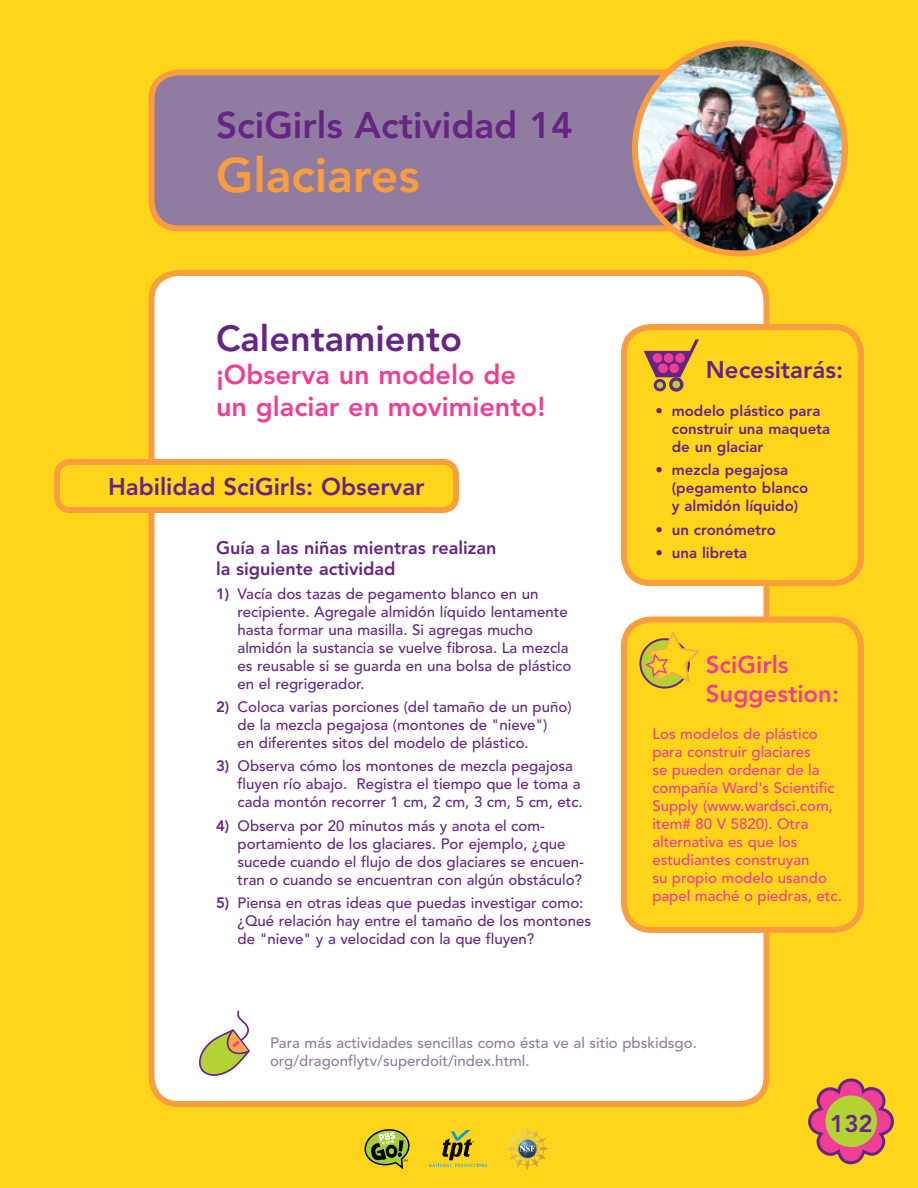
<style>
.page{position:relative;width:918px;height:1188px;background:#ffd51c}
.page>*{position:absolute;margin:0;border:0;box-sizing:border-box;transform-origin:0 0}
.t1{font:800 48px "Avenir";color:#f99d3e}
.t2{font:800 36.75px "Avenir";color:#662484}
.t3{font:800 36px "Avenir";color:#662484}
.t4{font:800 27px/32.4px "Avenir";color:#ee3e96}
.t5{font:800 24px "Avenir";color:#662484}
.t6{font:800 24px/28.8px "Avenir";color:#ee3e96}
.t7{font:800 18px/21.6px "Avenir";color:#662484}
.t8{font:500 15px/18px "Avenir";color:#662484}
.t9{font:500 15px/18px "Avenir";color:#ee3e96}
.t10{font:800 15px/18px "Avenir";color:#662484}
.t11{font:500 15px/18px "Avenir";color:#917ca1}
.s1{font-weight:800}
</style>
<div class="page">
<div style="left:152px;top:72px;width:614px;height:156px;background:#917ca1;border-radius:27px"></div>
<div style="left:148px;top:69px;width:622px;height:162px;border:6px solid #f99d3e;border-radius:27px"></div>
<div style="left:152px;top:273px;width:614px;height:831px;background:#fff;border-radius:27px"></div>
<div style="left:148px;top:270px;width:622px;height:837px;border:6px solid #f99d3e;border-radius:27px"></div>
<div style="left:57px;top:462px;width:399px;height:48px;background:#ffd51c;border-radius:13px"></div>
<div style="left:54px;top:459px;width:405px;height:54px;border:6px solid #f99d3e;border-radius:13px"></div>
<div style="left:624px;top:327px;width:237px;height:256px;background:#ffd51c;border-radius:27px"></div>
<div style="left:621px;top:324px;width:243px;height:262px;border:6px solid #f99d3e;border-radius:27px"></div>
<svg style="left:644px;top:339px;width:55px;height:38px"></svg>
<div style="left:655px;top:380px;width:10px;height:10px;background:#b3d335;border-radius:50%"></div>
<div style="left:654px;top:379px;width:12px;height:12px;border:3px solid #662484;border-radius:50%"></div>
<svg style="left:671px;top:379px;width:11px;height:11px"></svg>
<div style="left:669px;top:377px;width:14px;height:15px;border:3px solid #662484;border-radius:50%"></div>
<div style="left:653px;top:353px;width:9px;height:10px;background:#ee3e96;border-radius:50%"></div>
<div style="left:664px;top:353px;width:9px;height:10px;background:#ee3e96;border-radius:50%"></div>
<div style="left:675px;top:353px;width:10px;height:10px;background:#ee3e96;border-radius:50%"></div>
<div style="left:658px;top:364px;width:10px;height:9px;background:#ee3e96;border-radius:50%"></div>
<div style="left:669px;top:364px;width:10px;height:9px;background:#ee3e96;border-radius:50%"></div>
<img style="left:635px;top:44px;width:210px;height:210px;border-radius:105px">
<div style="left:632px;top:40px;width:216px;height:216px;border:6px solid #f99d3e;border-radius:50%"></div>
<svg style="left:199px;top:1010px;width:51px;height:66px"></svg>
<svg style="left:364px;top:1129px;width:46px;height:40px"></svg>
<svg style="left:507px;top:1128px;width:41px;height:41px"></svg>
<svg style="left:429px;top:1130px;width:58px;height:37px"></svg>
<svg style="left:808px;top:1078px;width:86px;height:87px"></svg>
<div style="left:825px;top:1095px;width:52px;height:52px;background:#b3d335;border-radius:50%"></div>
<div style="left:624px;top:620px;width:237px;height:310px;background:#ffd51c;border-radius:27px"></div>
<div style="left:621px;top:616px;width:243px;height:317px;border:6px solid #f99d3e;border-radius:27px"></div>
<svg style="left:640px;top:639px;width:49px;height:49px"></svg>
<div style="left:639px;top:638px;width:51px;height:51px;border:2px solid #662484;border-radius:50%"></div>
<svg style="left:643px;top:631px;width:57px;height:53px"></svg>
<h2 class="t2" style="left:216px;top:103px;width:358px">SciGirls Actividad 14</h2>
<h1 class="t1" style="left:216px;top:147px;width:205px">Glaciares</h1>
<h3 class="t3" style="left:216px;top:318px;width:247px">Calentamiento</h3>
<h3 class="t4" style="left:216px;top:358px;width:331px">¡Observa un modelo de un glaciar en movimiento!</h3>
<h3 class="t5" style="left:108px;top:473px;width:318px">Habilidad SciGirls: Observar</h3>
<p class="t7" style="left:216px;top:537px;width:282px">Guía a las niñas mientras realizan la siguiente actividad</p>
<p class="t8" style="left:238px;top:585px;width:335px;text-indent:-22px"><span class="s1">1)</span> Vacía dos tazas de pegamento blanco en un recipiente. Agregale almidón líquido lentamente hasta formar una masilla. Si agregas mucho almidón la sustancia se vuelve fibrosa. La mezcla es reusable si se guarda en una bolsa de plástico en el regrigerador.</p>
<p class="t8" style="left:238px;top:698px;width:335px;text-indent:-22px"><span class="s1">2)</span> Coloca varias porciones (del tamaño de un puño) de la mezcla pegajosa (montones de "nieve")<br>en diferentes sitos del modelo de plástico.</p>
<p class="t8" style="left:238px;top:758px;width:347px;text-indent:-22px"><span class="s1">3)</span> Observa cómo los montones de mezcla pegajosa fluyen río abajo. Registra el tiempo que le toma a cada montón recorrer 1 cm, 2 cm, 3 cm, 5 cm, etc.</p>
<p class="t8" style="left:238px;top:817px;width:348px;text-indent:-22px"><span class="s1">4)</span> Observa por 20 minutos más y anota el com&shy;portamiento de los glaciares. Por ejemplo, ¿que sucede cuando el flujo de dos glaciares se encuen&shy;tran o cuando se encuentran con algún obstáculo?</p>
<p class="t8" style="left:238px;top:894px;width:355px;text-indent:-22px"><span class="s1">5)</span> Piensa en otras ideas que puedas investigar como: ¿Qué relación hay entre el tamaño de los montones de "nieve" y a velocidad con la que fluyen?</p>
<h3 class="t5" style="left:706px;top:355px;width:139px">Necesitarás:</h3>
<p class="t10" style="left:672px;top:401px;width:160px;text-indent:-16px">• modelo plástico para construir una maqueta de un glaciar</p>
<p class="t10" style="left:672px;top:461px;width:138px;text-indent:-16px">• mezcla pegajosa (pegamento blanco y almidón líquido)</p>
<p class="t10" style="left:656px;top:520px;width:122px">• un cronómetro</p>
<p class="t10" style="left:656px;top:544px;width:93px">• una libreta</p>
<h3 class="t6" style="left:706px;top:651px;width:135px">SciGirls<br>Suggestion:</h3>
<p class="t9" style="left:652px;top:725px;width:191px">Los modelos de plástico para construir glaciares<br>se pueden ordenar de la compañía Ward's Scientific<br>Supply (www.wardsci.com, item# 80 V 5820). Otra alternativa es que los estudiantes construyan<br>su propio modelo usando papel maché o piedras, etc.</p>
<p class="t11" style="left:270px;top:1035px;width:428px">Para más actividades sencillas como ésta ve al sitio pbskidsgo. org/dragonflytv/superdoit/index.html.</p>
<p class="t7" style="left:829px;top:1108px;width:33px">132</p>
<h3 class="t5" style="left:830px;top:1109px;width:44px">132</h3>
</div>
